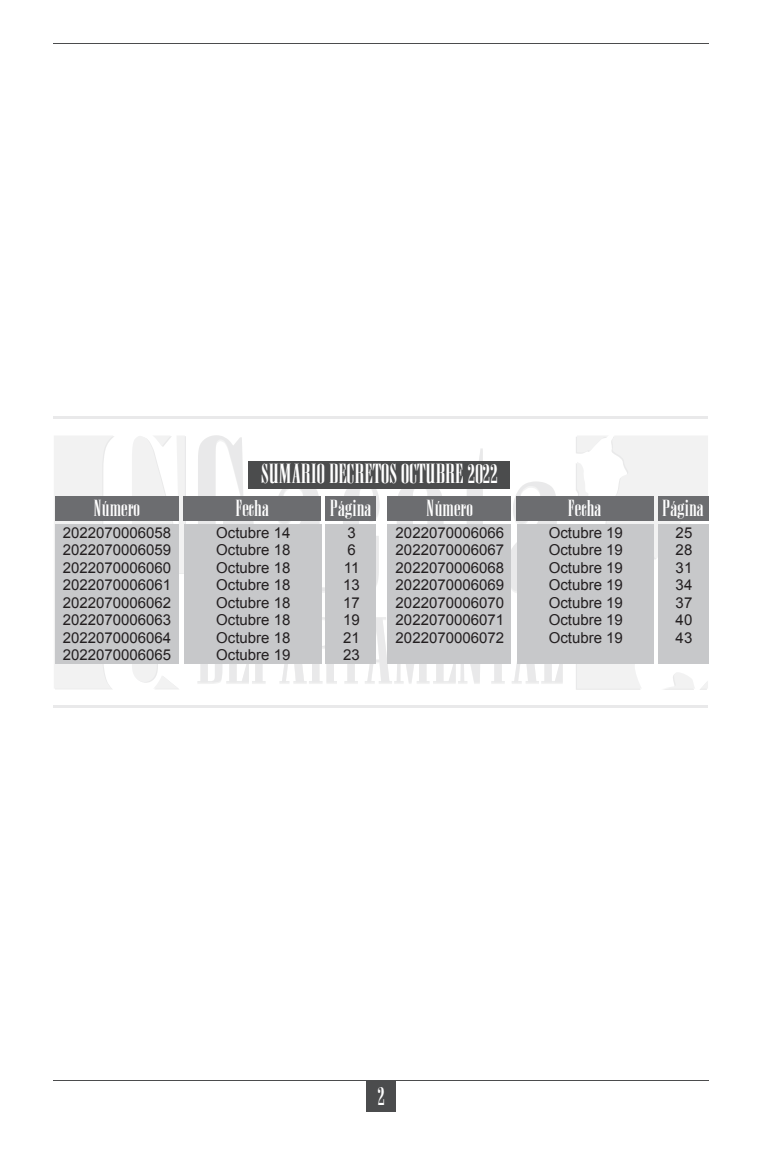
<style>
.page{position:relative;width:762px;height:1159px;background:#fff}
.page>*{position:absolute;margin:0;border:0;box-sizing:border-box;transform-origin:0 0}
.t1{font:23.75px "Anatevka";color:#fff}
.t2{font:22.5px "Anatevka";color:#fff}
.t3{font:20px "Anatevka";color:#fff}
.t4{font:15px/17.5px "Arial";color:#231f20;text-align:justify}
</style>
<div class="page">
<svg style="left:198px;top:435px;width:55px;height:89px"></svg>
<svg style="left:272px;top:488px;width:54px;height:106px"></svg>
<svg style="left:343px;top:488px;width:36px;height:98px"></svg>
<svg style="left:397px;top:488px;width:46px;height:36px"></svg>
<svg style="left:458px;top:448px;width:36px;height:76px"></svg>
<svg style="left:509px;top:481px;width:48px;height:112px"></svg>
<svg style="left:197px;top:617px;width:366px;height:67px"></svg>
<hr style="left:54px;top:705px;width:654px;height:2px;background:#4b4c4d">
<hr style="left:54px;top:416px;width:654px;height:2px;background:#4b4c4d">
<svg style="left:132px;top:436px;width:54px;height:253px"></svg>
<svg style="left:54px;top:436px;width:61px;height:253px"></svg>
<svg style="left:576px;top:436px;width:132px;height:141px"></svg>
<svg style="left:664px;top:672px;width:44px;height:18px"></svg>
<svg style="left:576px;top:663px;width:66px;height:27px"></svg>
<div style="left:366px;top:1080px;width:30px;height:31px;background:#4b4c4d"></div>
<hr style="left:53px;top:1080px;width:656px;height:1px;background:#4b4c4d">
<hr style="left:53px;top:43px;width:656px;height:1px;background:#4b4c4d">
<div style="left:55px;top:496px;width:123px;height:25px;background:#6c6d70"></div>
<div style="left:183px;top:496px;width:138px;height:25px;background:#6c6d70"></div>
<div style="left:326px;top:496px;width:50px;height:25px;background:#6c6d70"></div>
<div style="left:55px;top:524px;width:123px;height:139px;background:#c7c8ca"></div>
<div style="left:184px;top:524px;width:137px;height:139px;background:#c7c8ca"></div>
<div style="left:326px;top:524px;width:50px;height:139px;background:#c7c8ca"></div>
<div style="left:249px;top:461px;width:261px;height:27px;background:#4b4c4d"></div>
<div style="left:388px;top:496px;width:123px;height:25px;background:#6c6d70"></div>
<div style="left:516px;top:496px;width:137px;height:25px;background:#6c6d70"></div>
<div style="left:658px;top:496px;width:50px;height:25px;background:#6c6d70"></div>
<div style="left:388px;top:524px;width:123px;height:139px;background:#c7c8ca"></div>
<div style="left:517px;top:524px;width:136px;height:139px;background:#c7c8ca"></div>
<div style="left:658px;top:524px;width:50px;height:139px;background:#c7c8ca"></div>
<h3 class="t3" style="left:94px;top:496px;width:47px">Número</h3>
<p class="t4" style="left:63px;top:524px;width:110px">2022070006058<br>2022070006059<br>2022070006060<br>2022070006061<br>2022070006062<br>2022070006063<br>2022070006064<br>2022070006065</p>
<h1 class="t1" style="left:261px;top:459px;width:238px">SUMARIO DECRETOS OCTUBRE 2022</h1>
<h3 class="t3" style="left:426px;top:496px;width:47px">Número</h3>
<p class="t4" style="left:396px;top:524px;width:110px">2022070006066<br>2022070006067<br>2022070006068<br>2022070006069<br>2022070006070<br>2022070006071<br>2022070006072</p>
<h3 class="t3" style="left:235px;top:496px;width:35px">Fecha</h3>
<p class="t4" style="left:216px;top:524px;width:76px">Octubre 14<br>Octubre 18<br>Octubre 18<br>Octubre 18<br>Octubre 18<br>Octubre 18<br>Octubre 18<br>Octubre 19</p>
<h3 class="t3" style="left:330px;top:496px;width:43px">Página</h3>
<p class="t4" style="left:343px;top:524px;width:18px;text-align:left">3<br>6<br>11<br>13<br>17<br>19<br>21<br>23</p>
<h3 class="t3" style="left:567px;top:496px;width:35px">Fecha</h3>
<p class="t4" style="left:549px;top:524px;width:76px">Octubre 19<br>Octubre 19<br>Octubre 19<br>Octubre 19<br>Octubre 19<br>Octubre 19<br>Octubre 19</p>
<h3 class="t3" style="left:662px;top:496px;width:43px">Página</h3>
<p class="t4" style="left:675px;top:524px;width:18px">25<br>28<br>31<br>34<br>37<br>40<br>43</p>
<h2 class="t2" style="left:377px;top:1082px;width:9px">2</h2>
</div>
